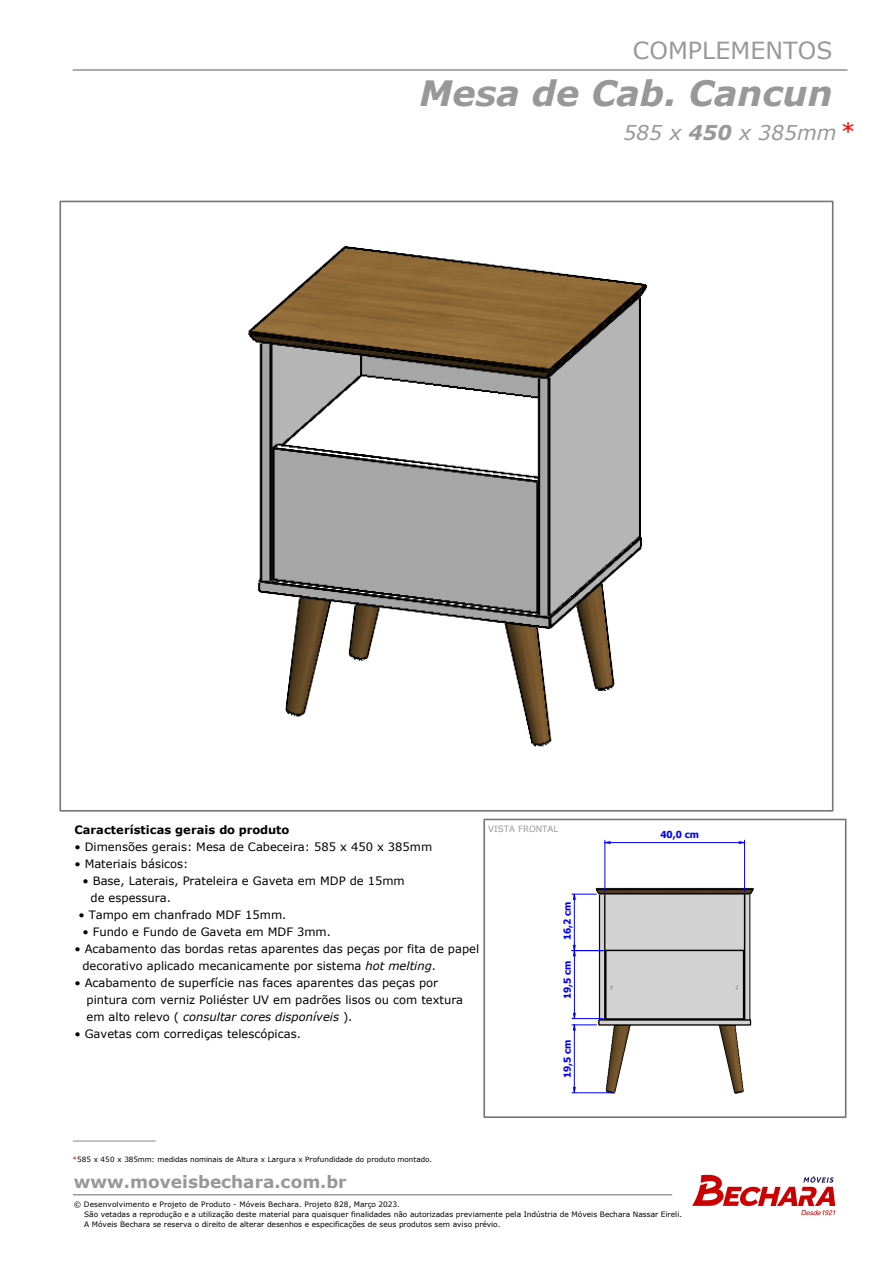
<style>
.page{position:relative;width:893px;height:1263px;background:#fff}
.page>*{position:absolute;margin:0;border:0;box-sizing:border-box;transform-origin:0 0}
.t1{font:italic 700 34.95px "Verdana";color:#989898}
.t2{font:23.55px "Verdana";letter-spacing:.005em;color:#989898}
.t3{font:italic 20.4px "Verdana";color:#989898}
.t4{font:700 16.95px "Verdana";color:#989898}
.t5{font:11.55px/17px "Verdana";color:#000}
.t6{font:700 11.55px "Verdana";color:#000}
.t7{font:700 9.75px "Tahoma";color:#00f}
.t8{font:8.7px "Verdana";color:#000}
.t9{font:8.7px "Verdana";color:#989898}
.t10{font:7.5px/10.1px "Verdana";color:#000}
.t11{font:7.2px "Verdana";color:#000}
.s1{font-weight:700}
.s2{font-style:normal;font-size:23.25px;color:#f00}
.s3{font-style:italic}
.s4{color:#f00}
</style>
<div class="page">
<hr style="left:73px;top:1194px;width:599px;height:1px;background:#767676">
<hr style="left:73px;top:69px;width:774px;height:2px;background:#989898">
<svg style="left:692px;top:1174px;width:143px;height:41px"></svg>
<div style="left:483px;top:819px;width:363px;height:299px;border:2px solid #767676"></div>
<img style="left:248px;top:246px;width:400px;height:501px">
<img style="left:595px;top:874px;width:159px;height:220px">
<hr style="left:604px;top:840px;width:1px;height:52px;background:#00f">
<hr style="left:744px;top:840px;width:1px;height:52px;background:#00f">
<hr style="left:572px;top:950px;width:31px;height:1px;background:#00f">
<hr style="left:572px;top:1018px;width:31px;height:1px;background:#00f">
<hr style="left:572px;top:1092px;width:40px;height:1px;background:#00f">
<svg style="left:604px;top:841px;width:141px;height:3px"></svg>
<svg style="left:572px;top:893px;width:24px;height:201px"></svg>
<h2 class="t2" style="left:633px;top:34px;width:201px">COMPLEMENTOS</h2>
<h1 class="t1" style="left:420px;top:68px;width:415px">Mesa de Cab. Cancun</h1>
<h3 class="t3" style="left:623px;top:119px;width:234px">585 x <span class="s1">450</span> x 385mm <span class="s2">*</span></h3>
<p class="t6" style="left:74px;top:822px;width:216px">Características gerais do produto</p>
<p class="t5" style="left:74px;top:839px;width:359px">• Dimensões gerais: Mesa de Cabeceira: 585 x 450 x 385mm</p>
<p class="t5" style="left:74px;top:856px;width:116px">• Materiais básicos:</p>
<p class="t5" style="left:91px;top:873px;width:316px;text-indent:-8px">• Base, Laterais, Prateleira e Gaveta em MDP de 15mm de espessura.</p>
<p class="t5" style="left:78px;top:907px;width:210px">• Tampo em chanfrado MDF 15mm.</p>
<p class="t5" style="left:82px;top:924px;width:250px">• Fundo e Fundo de Gaveta em MDF 3mm.</p>
<p class="t5" style="left:82px;top:941px;width:398px;text-indent:-8px">• Acabamento das bordas retas aparentes das peças por fita de papel decorativo aplicado mecanicamente por sistema <span class="s3">hot melting</span>.</p>
<p class="t5" style="left:86px;top:975px;width:378px;text-indent:-12px">• Acabamento de superfície nas faces aparentes das peças por pintura com verniz Poliéster UV em padrões lisos ou com textura em alto relevo ( <span class="s3">consultar cores disponíveis</span> ).</p>
<p class="t5" style="left:74px;top:1026px;width:228px">• Gavetas com corrediças telescópicas.</p>
<p class="t9" style="left:488px;top:822px;width:72px">VISTA FRONTAL</p>
<p class="t7" style="left:560px;top:940px;width:40px;rotate:-90deg">16,2 cm</p>
<p class="t7" style="left:560px;top:999px;width:40px;rotate:-90deg">19,5 cm</p>
<p class="t7" style="left:560px;top:1078px;width:40px;rotate:-90deg">19,5 cm</p>
<p class="t8" style="left:73px;top:1131px;width:84px">_______________</p>
<p class="t11" style="left:73px;top:1155px;width:361px"><span class="s4">*</span>585 x 450 x 385mm: medidas nominais de Altura x Largura x Profundidade do produto montado.</p>
<h3 class="t4" style="left:74px;top:1170px;width:274px">www.moveisbechara.com.br</h3>
<p class="t7" style="left:660px;top:827px;width:40px">40,0 cm</p>
<p class="t10" style="left:84px;top:1199px;width:600px;text-indent:-10px">© Desenvolvimento e Projeto de Produto - Móveis Bechara. Projeto 828, Março 2023.<br>São vetadas a reprodução e a utilização deste material para quaisquer finalidades não autorizadas previamente pela Indústria de Móveis Bechara Nassar Eireli.<br>A Móveis Bechara se reserva o direito de alterar desenhos e especificações de seus produtos sem aviso prévio.</p>
</div>
